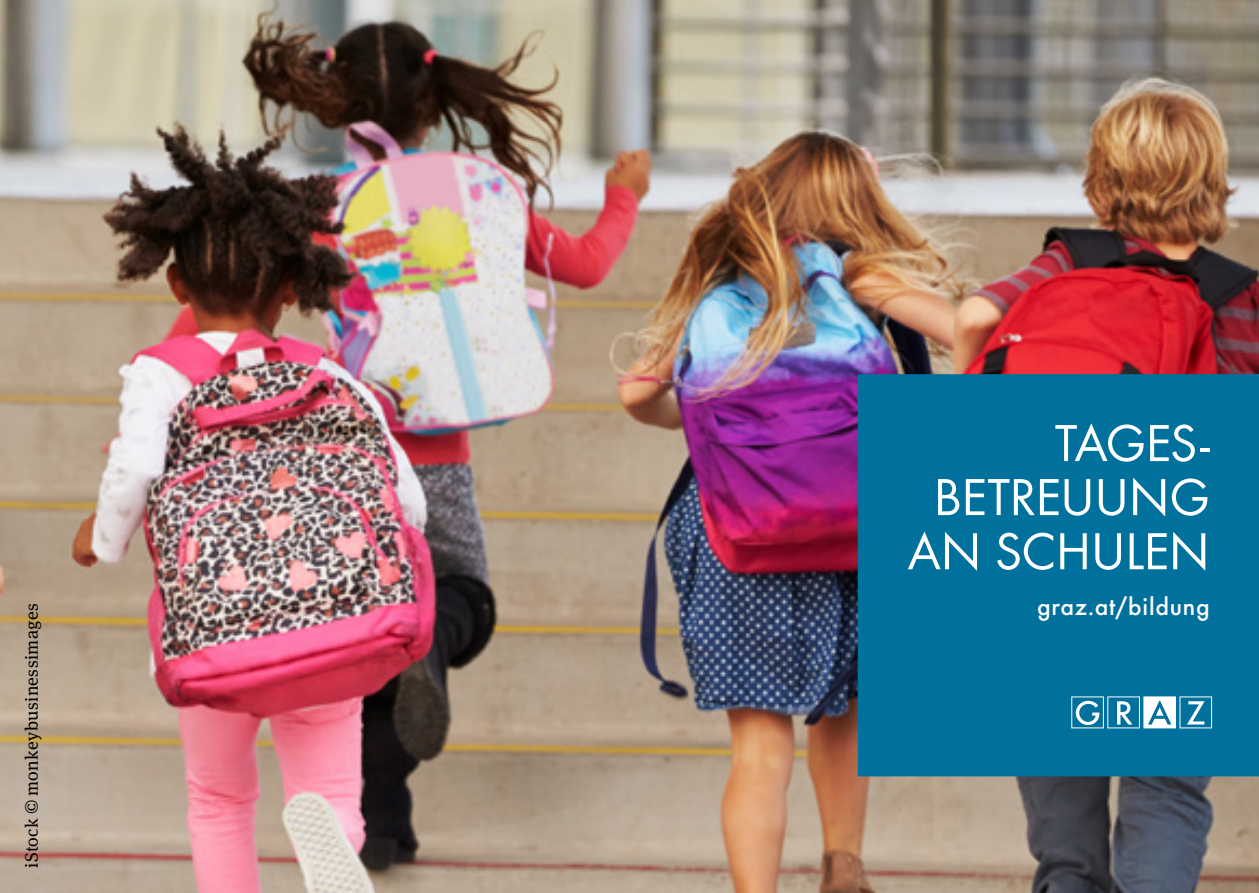
<style>
.page{position:relative;width:1259px;height:893px;background:#fff}
.page>*{position:absolute;margin:0;border:0;box-sizing:border-box;transform-origin:0 0}
.t1{font:54px/54px "Futura Boo";color:#fff;text-align:right}
.t2{font:500 25.8px "Futura";letter-spacing:.025em;color:#fff}
.t3{font:18px "Meta Serif OT";letter-spacing:.02em;color:#000}
</style>
<div class="page">
<img style="left:0;top:0;width:1259px;height:893px">
<div style="left:857px;top:374px;width:402px;height:402px;background:#00709c"></div>
<svg style="left:1071px;top:696px;width:141px;height:32px"></svg>
<p class="t3" style="left:20px;top:868px;width:266px;rotate:-90deg">iStock © monkeybusinessimages</p>
<h1 class="t1" style="left:908px;top:413px;width:303px">TAGES-<br>BETREUUNG<br>AN SCHULEN</h1>
<h2 class="t2" style="left:1037px;top:588px;width:174px">graz.at/bildung</h2>
</div>
